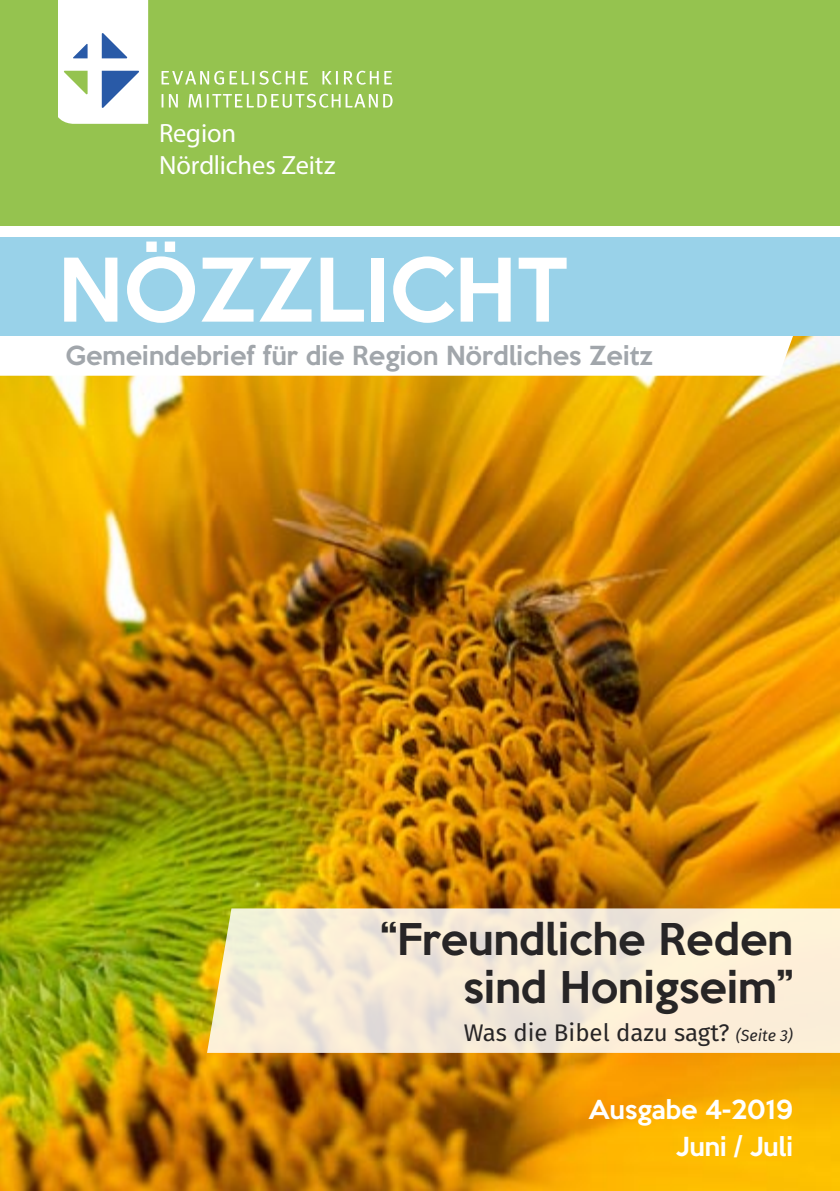
<style>
.page{position:relative;width:840px;height:1191px;background:#fff}
.page>*{position:absolute;margin:0;border:0;box-sizing:border-box;transform-origin:0 0}
.t1{font:500 80px "Keep Calm";color:#fff}
.t2{font:500 40px/48px "Keep Calm";color:#272526;text-align:right}
.t3{font:26.4px/31.8px "Meta Book LF";letter-spacing:-.01em;color:#fff}
.t4{font:500 24px "Keep Calm";color:#a1a6ab}
.t5{font:24px "Fira Sans";color:#272526}
.t6{font:500 24px "Keep Calm";color:#fff}
.s1{font-style:italic;font-size:16px}
</style>
<div class="page">
<img style="left:0;top:336px;width:839px;height:855px">
<div style="left:0;top:0;width:839px;height:226px;background:#95c34f"></div>
<svg style="left:161px;top:94px;width:231px;height:14px"></svg>
<svg style="left:161px;top:71px;width:230px;height:14px"></svg>
<svg style="left:58px;top:0;width:90px;height:124px;background:#e4eaef"></svg>
<svg style="left:0;top:336px;width:792px;height:40px"></svg>
<svg style="left:207px;top:908px;width:632px;height:145px;background:#f5e9d3"></svg>
<div style="left:0;top:237px;width:839px;height:99px;background:#99d2e9"></div>
<p class="t3" style="left:159px;top:120px;width:178px">Region<br>Nördliches Zeitz</p>
<p class="t1" style="left:58px;top:255px;width:511px">NÖZZLICHT</p>
<p class="t4" style="left:65px;top:345px;width:588px">Gemeindebrief für die Region Nördliches Zeitz</p>
<p class="t2" style="left:380px;top:919px;width:413px">“Freundliche Reden sind Honigseim”</p>
<p class="t5" style="left:463px;top:1023px;width:330px">Was die Bibel dazu sagt? <span class="s1">(Seite 3)</span></p>
<p class="t6" style="left:588px;top:1099px;width:206px">Ausgabe 4-2019</p>
<p class="t6" style="left:675px;top:1136px;width:119px">Juni / Juli</p>
</div>
